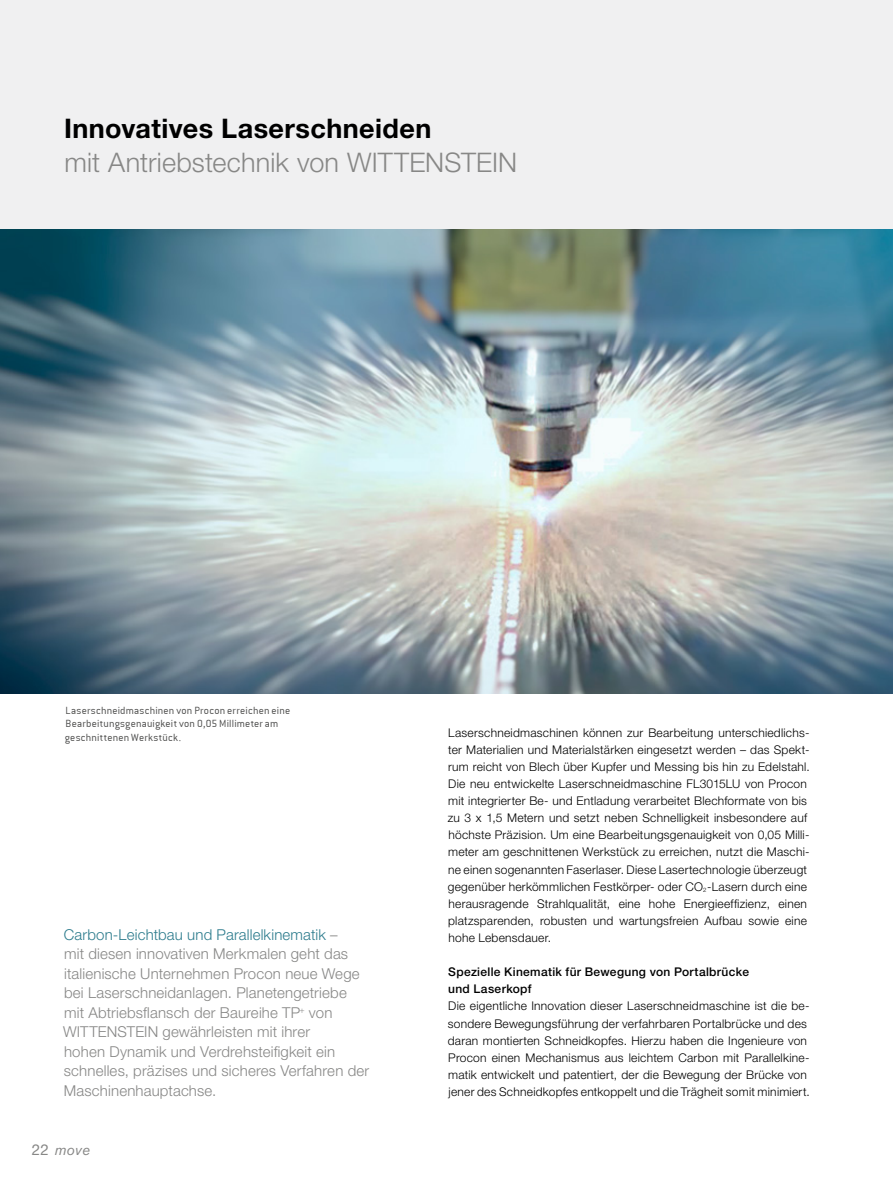
<style>
.page{position:relative;width:893px;height:1191px;background:#fff}
.page>*{position:absolute;margin:0;border:0;box-sizing:border-box;transform-origin:0 0}
.t1{font:300 27px "Helvetica Neue LT";letter-spacing:.005em;color:#878786}
.t2{font:700 27px "Helvetica Neue LT";letter-spacing:.015em;color:#000}
.t3{font:300 15px/19.5px "Helvetica Neue LT";letter-spacing:.01em;color:#878786}
.t4{font:italic 15px "Akzidenz Grotesk BQ";color:#878786}
.t5{font:300 12px/17.1px "Helvetica Neue LT";letter-spacing:.02em;color:#000}
.t6{font:500 12px/17.1px "Helvetica Neue LT";letter-spacing:.03em;color:#000}
.t7{font:11.25px/13.5px "Conduit ITCTT Light";letter-spacing:.02em;color:#494948}
.s1{color:#2d7c8d}
.s2{font-family:"Helvetica Neue LT";font-style:normal}
</style>
<div class="page">
<div style="left:0;top:0;width:893px;height:693px;background:#ececed"></div>
<img style="left:0;top:230px;width:893px;height:463px">
<h1 class="t2" style="left:64px;top:112px;width:369px">Innovatives Laserschneiden</h1>
<h1 class="t1" style="left:64px;top:146px;width:454px">mit Antriebstechnik von WITTENSTEIN</h1>
<p class="t7" style="left:65px;top:703px;width:227px">Laserschneidmaschinen von Procon erreichen eine<br>Bearbeitungsgenauigkeit von 0,05 Millimeter am geschnittenen Werkstück.</p>
<p class="t3" style="left:63px;top:924px;width:308px"><span class="s1">Carbon-Leichtbau und Parallelkinematik</span> –<br>mit diesen innovativen Merkmalen geht das italienische Unternehmen Procon neue Wege bei Laserschneidanlagen. Planetengetriebe mit Abtriebsflansch der Baureihe TP<sup>+</sup> von WITTENSTEIN gewährleisten mit ihrer<br>hohen Dynamik und Verdrehsteifigkeit ein schnelles, präzises und sicheres Verfahren der Maschinenhauptachse.</p>
<p class="t4" style="left:32px;top:1140px;width:59px"><span class="s2">22</span> move</p>
<p class="t5" style="left:448px;top:723px;width:364px">Laserschneidmaschinen können zur Bearbeitung unterschiedlichs&shy;ter Materialien und Materialstärken eingesetzt werden – das Spekt&shy;rum reicht von Blech über Kupfer und Messing bis hin zu Edelstahl.<br>Die neu entwickelte Laserschneidmaschine FL3015LU von Procon mit integrierter Be- und Entladung verarbeitet Blechformate von bis zu 3 x 1,5 Metern und setzt neben Schnelligkeit insbesondere auf höchste Präzision. Um eine Bearbeitungsgenauigkeit von 0,05 Milli&shy;meter am geschnittenen Werkstück zu erreichen, nutzt die Maschi&shy;ne einen sogenannten Faserlaser. Diese Lasertechnologie überzeugt gegenüber herkömmlichen Festkörper- oder CO<sub>2</sub>-Lasern durch eine herausragende Strahlqualität, eine hohe Energieeffizienz, einen platzsparenden, robusten und wartungsfreien Aufbau sowie eine hohe Lebensdauer.</p>
<p class="t6" style="left:448px;top:963px;width:302px">Spezielle Kinematik für Bewegung von Portalbrücke und Laserkopf</p>
<p class="t5" style="left:448px;top:997px;width:363px">Die eigentliche Innovation dieser Laserschneidmaschine ist die be&shy;sondere Bewegungsführung der verfahrbaren Portalbrücke und des daran montierten Schneidkopfes. Hierzu haben die Ingenieure von Procon einen Mechanismus aus leichtem Carbon mit Parallelkine&shy;matik entwickelt und patentiert, der die Bewegung der Brücke von jener des Schneidkopfes entkoppelt und die Trägheit somit minimiert.</p>
</div>
